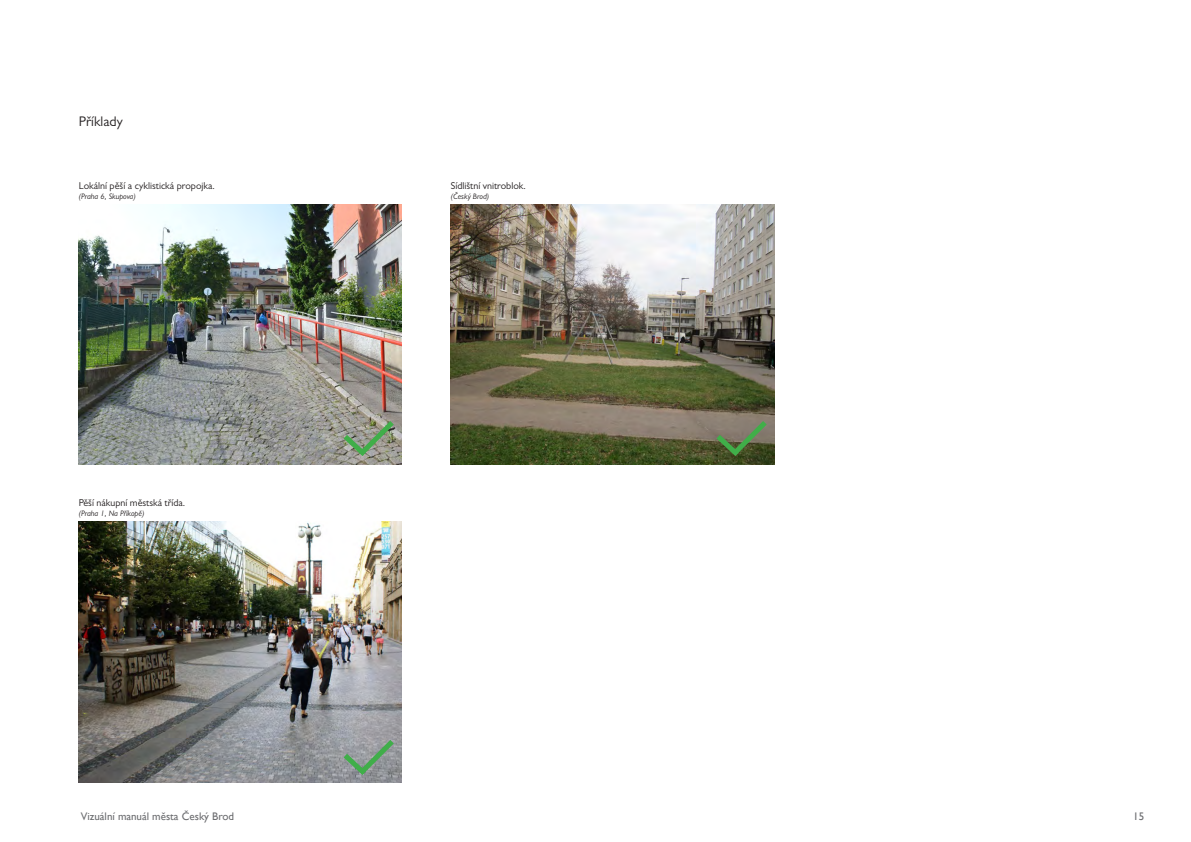
<style>
.page{position:relative;width:1191px;height:842px;background:#fff}
.page>*{position:absolute;margin:0;border:0;box-sizing:border-box;transform-origin:0 0}
.t1{font:14px "Gill Sans MT Pro";color:#231f20}
.t2{font:11px "Gill Sans";color:#6c6d70}
.t3{font:10px "Gill Sans MT Pro";color:#231f20}
.t4{font:italic 8px "Gill Sans MT Pro";color:#231f20}
</style>
<div class="page">
<img style="left:451px;top:204px;width:323px;height:260px">
<img style="left:79px;top:204px;width:322px;height:260px">
<img style="left:79px;top:522px;width:322px;height:260px">
<svg style="left:338px;top:735px;width:61px;height:45px;background:#8d9b94"></svg>
<svg style="left:338px;top:416px;width:61px;height:45px;background:#8f9a85"></svg>
<svg style="left:711px;top:416px;width:61px;height:45px;background:#656f4f"></svg>
<p class="t1" style="left:79px;top:113px;width:46px">Příklady</p>
<p class="t3" style="left:79px;top:180px;width:137px">Lokální pěší a cyklistická propojka.</p>
<p class="t4" style="left:79px;top:191px;width:58px">(Praha 6, Skupova)</p>
<p class="t3" style="left:79px;top:497px;width:108px">Pěší nákupní městská třída.</p>
<p class="t4" style="left:79px;top:509px;width:67px">(Praha 1, Na Příkopě)</p>
<p class="t3" style="left:451px;top:180px;width:77px">Sídlištní vnitroblok.</p>
<p class="t4" style="left:451px;top:191px;width:40px">(Český Brod)</p>
<p class="t2" style="left:81px;top:810px;width:155px">Vizuální manuál města Český Brod</p>
<p class="t2" style="left:1133px;top:810px;width:12px">15</p>
</div>
